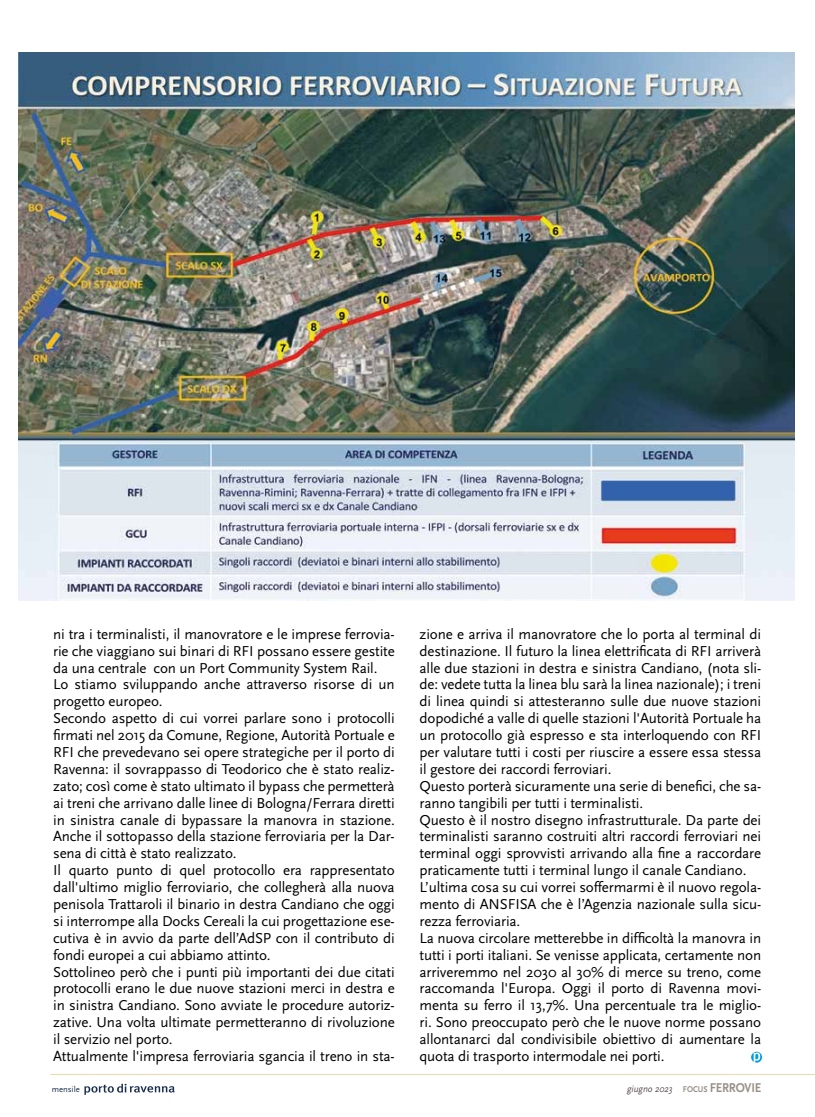
<style>
.page{position:relative;width:815px;height:1117px;background:#fff}
.page>*{position:absolute;margin:0;border:0;box-sizing:border-box;transform-origin:0 0}
.t1{font:15px/16.9px "Scala Sans";letter-spacing:-.01em;color:#000}
.t2{font:italic 9.88px "Scala Sans";color:#56484e;scale:.9 1}
.t3{font:8.62px "Scala Sans";color:#182d4d}
.s1{font-weight:700;font-style:normal;font-size:8.75px;color:#979087}
.s2{font-weight:700;font-style:normal;font-size:13.38px;color:#979087}
</style>
<div class="page">
<svg style="left:84px;top:1083px;width:91px;height:11px"></svg>
<hr style="left:51px;top:1073px;width:764px;height:1px;background:#ecd9a6">
<img style="left:19px;top:52px;width:776px;height:548px">
<svg style="left:751px;top:1051px;width:11px;height:11px"></svg>
<svg style="left:754px;top:1052px;width:6px;height:11px"></svg>
<p class="t1" style="left:53px;top:625px;width:343px">ni tra i terminalisti, il manovratore e le imprese ferrovia&shy;rie che viaggiano sui binari di RFI possano essere gestite da una centrale con un Port Community System Rail.<br>Lo stiamo sviluppando anche attraverso risorse di un progetto europeo.<br>Secondo aspetto di cui vorrei parlare sono i protocolli firmati nel 2015 da Comune, Regione, Autorità Portuale e RFI che prevedevano sei opere strategiche per il porto di Ravenna: il sovrappasso di Teodorico che è stato realiz&shy;zato; così come è stato ultimato il bypass che permetterà ai treni che arrivano dalle linee di Bologna/Ferrara diretti in sinistra canale di bypassare la manovra in stazione.<br>Anche il sottopasso della stazione ferroviaria per la Dar&shy;sena di città è stato realizzato.<br>Il quarto punto di quel protocollo era rappresentato dall'ultimo miglio ferroviario, che collegherà alla nuova penisola Trattaroli il binario in destra Candiano che oggi si interrompe alla Docks Cereali la cui progettazione ese&shy;cutiva è in avvio da parte dell’AdSP con il contributo di fondi europei a cui abbiamo attinto.<br>Sottolineo però che i punti più importanti dei due citati protocolli erano le due nuove stazioni merci in destra e in sinistra Candiano. Sono avviate le procedure autoriz&shy;zative. Una volta ultimate permetteranno di rivoluzione il servizio nel porto.<br>Attualmente l'impresa ferroviaria sgancia il treno in sta-</p>
<p class="t1" style="left:420px;top:625px;width:343px">zione e arriva il manovratore che lo porta al terminal di destinazione. Il futuro la linea elettrificata di RFI arriverà alle due stazioni in destra e sinistra Candiano, (nota sli&shy;de: vedete tutta la linea blu sarà la linea nazionale); i treni di linea quindi si attesteranno sulle due nuove stazioni dopodiché a valle di quelle stazioni l'Autorità Portuale ha un protocollo già espresso e sta interloquendo con RFI per valutare tutti i costi per riuscire a essere essa stessa il gestore dei raccordi ferroviari.<br>Questo porterà sicuramente una serie di benefici, che sa&shy;ranno tangibili per tutti i terminalisti.<br>Questo è il nostro disegno infrastrutturale. Da parte dei terminalisti saranno costruiti altri raccordi ferroviari nei terminal oggi sprovvisti arrivando alla fine a raccordare praticamente tutti i terminal lungo il canale Candiano.<br>L’ultima cosa su cui vorrei soffermarmi è il nuovo regola&shy;mento di ANSFISA che è l’Agenzia nazionale sulla sicu&shy;rezza ferroviaria.<br>La nuova circolare metterebbe in difficoltà la manovra in tutti i porti italiani. Se venisse applicata, certamente non arriveremmo nel 2030 al 30% di merce su treno, come raccomanda l'Europa. Oggi il porto di Ravenna movi&shy;menta su ferro il 13,7%. Una percentuale tra le miglio&shy;ri. Sono preoccupato però che le nuove norme possano allontanarci dal condivisibile obiettivo di aumentare la quota di trasporto intermodale nei porti.</p>
<p class="t3" style="left:52px;top:1084px;width:30px">mensile</p>
<p class="t2" style="left:627px;top:1083px;width:151px">giugno 2023 <span class="s1">FOCUS</span> <span class="s2">FERROVIE</span></p>
</div>
